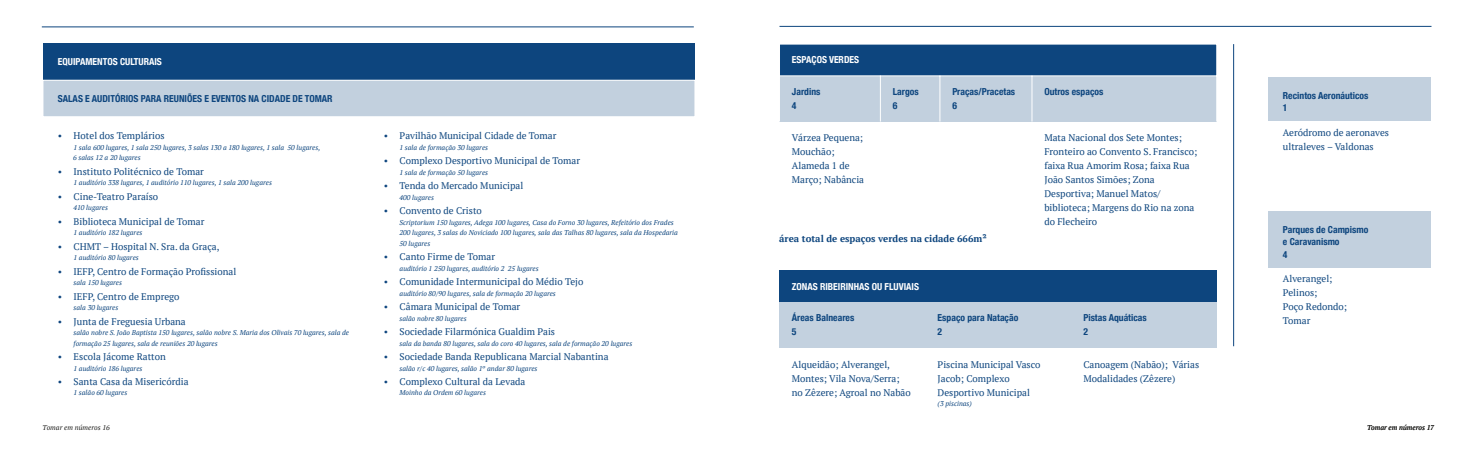
<style>
.page{position:relative;width:1474px;height:456px;background:#fff}
.page>*{position:absolute;margin:0;border:0;box-sizing:border-box;transform-origin:0 0}
.t1{font:9.62px/14px "PT Serif";color:#0d457e}
.t2{font:700 condensed 9.62px/14px "Helvetica Neue";color:#0d457e}
.t3{font:700 condensed 9.62px "Helvetica Neue";color:#fff}
.t4{font:700 9.62px "PT Serif";color:#0d457e}
.t5{font:italic 7px/10.5px "PT Serif";color:#0d457e}
.t6{font:italic 7px "PT Serif";color:#1d1d1b}
</style>
<div class="page">
<div style="left:43px;top:43px;width:652px;height:37px;background:#0d457e"></div>
<div style="left:43px;top:80px;width:652px;height:37px;background:#c2d0de"></div>
<hr style="left:43px;top:80px;width:1px;height:99px;background:#fff">
<hr style="left:694px;top:80px;width:1px;height:99px;background:#fff">
<hr style="left:43px;top:80px;width:652px;height:1px;background:#fff">
<hr style="left:42px;top:27px;width:652px;height:1px;background:#0d457e">
<hr style="left:779px;top:26px;width:652px;height:1px;background:#0d457e">
<hr style="left:1233px;top:44px;width:1px;height:302px;background:#0d457e">
<div style="left:779px;top:44px;width:437px;height:32px;background:#0d457e"></div>
<div style="left:779px;top:76px;width:437px;height:45px;background:#c2d0de"></div>
<hr style="left:779px;top:44px;width:1px;height:77px;background:#fff">
<hr style="left:880px;top:76px;width:1px;height:45px;background:#fff">
<hr style="left:939px;top:76px;width:1px;height:45px;background:#fff">
<hr style="left:1031px;top:76px;width:1px;height:45px;background:#fff">
<hr style="left:779px;top:44px;width:437px;height:1px;background:#fff">
<hr style="left:779px;top:76px;width:437px;height:1px;background:#fff">
<div style="left:779px;top:270px;width:437px;height:32px;background:#0d457e"></div>
<div style="left:779px;top:302px;width:437px;height:45px;background:#c3d1df"></div>
<div style="left:1267px;top:211px;width:163px;height:56px;background:#c2d0de"></div>
<div style="left:1267px;top:77px;width:163px;height:44px;background:#c2d0de"></div>
<p class="t3" style="left:58px;top:56px;width:106px">EQUIPAMENTOS CULTURAIS</p>
<p class="t2" style="left:58px;top:91px;width:276px">SALAS E AUDITÓRIOS PARA REUNIÕES E EVENTOS NA CIDADE DE TOMAR</p>
<p class="t1" style="left:58px;top:129px;width:108px">• Hotel dos Templários</p>
<p class="t5" style="left:73px;top:142px;width:249px">1 sala 600 lugares, 1 sala 250 lugares, 3 salas 130 a 180 lugares, 1 sala 50 lugares,<br>6 salas 12 a 20 lugares</p>
<p class="t1" style="left:58px;top:165px;width:148px">• Instituto Politécnico de Tomar</p>
<p class="t5" style="left:74px;top:178px;width:200px">1 auditório 338 lugares, 1 auditório 110 lugares, 1 sala 200 lugares</p>
<p class="t1" style="left:58px;top:190px;width:102px">• Cine-Teatro Paraíso</p>
<p class="t5" style="left:74px;top:203px;width:36px">410 lugares</p>
<p class="t1" style="left:58px;top:215px;width:148px">• Biblioteca Municipal de Tomar</p>
<p class="t5" style="left:74px;top:228px;width:70px">1 auditório 182 lugares</p>
<p class="t1" style="left:58px;top:240px;width:163px">• CHMT – Hospital N. Sra. da Graça,</p>
<p class="t5" style="left:74px;top:253px;width:67px">1 auditório 80 lugares</p>
<p class="t1" style="left:58px;top:265px;width:180px">• IEFP, Centro de Formação Profissional</p>
<p class="t5" style="left:74px;top:277px;width:50px">sala 150 lugares</p>
<p class="t1" style="left:58px;top:289px;width:123px">• IEFP, Centro de Emprego</p>
<p class="t5" style="left:74px;top:302px;width:46px">sala 30 lugares</p>
<p class="t1" style="left:58px;top:314px;width:129px">• Junta de Freguesia Urbana</p>
<p class="t5" style="left:74px;top:327px;width:277px">salão nobre S. João Baptista 150 lugares, salão nobre S. Maria dos Olivais 70 lugares, sala de formação 25 lugares, sala de reuniões 20 lugares</p>
<p class="t1" style="left:58px;top:350px;width:110px">• Escola Jácome Ratton</p>
<p class="t5" style="left:74px;top:363px;width:70px">1 auditório 186 lugares</p>
<p class="t1" style="left:58px;top:375px;width:132px">• Santa Casa da Misericórdia</p>
<p class="t5" style="left:74px;top:388px;width:55px">1 salão 60 lugares</p>
<p class="t1" style="left:384px;top:129px;width:174px">• Pavilhão Municipal Cidade de Tomar</p>
<p class="t5" style="left:399px;top:142px;width:90px">1 sala de formação 30 lugares</p>
<p class="t1" style="left:384px;top:154px;width:198px">• Complexo Desportivo Municipal de Tomar</p>
<p class="t5" style="left:399px;top:167px;width:90px">1 sala de formação 50 lugares</p>
<p class="t1" style="left:384px;top:179px;width:141px">• Tenda do Mercado Municipal</p>
<p class="t5" style="left:399px;top:192px;width:36px">400 lugares</p>
<p class="t1" style="left:384px;top:204px;width:100px">• Convento de Cristo</p>
<p class="t5" style="left:399px;top:217px;width:280px">Scriptorium 150 lugares, Adega 100 lugares, Casa do Forno 30 lugares, Refeitório dos Frades<br>200 lugares, 3 salas do Noviciado 100 lugares, sala das Talhas 80 lugares, sala da Hospedaria<br>50 lugares</p>
<p class="t1" style="left:384px;top:250px;width:113px">• Canto Firme de Tomar</p>
<p class="t5" style="left:399px;top:263px;width:141px">auditório 1 250 lugares, auditório 2 25 lugares</p>
<p class="t1" style="left:384px;top:275px;width:201px">• Comunidade Intermunicipal do Médio Tejo</p>
<p class="t5" style="left:399px;top:288px;width:158px">auditório 80/90 lugares, sala de formação 20 lugares</p>
<p class="t1" style="left:384px;top:300px;width:138px">• Câmara Municipal de Tomar</p>
<p class="t5" style="left:399px;top:313px;width:69px">salão nobre 80 lugares</p>
<p class="t1" style="left:384px;top:325px;width:173px">• Sociedade Filarmónica Gualdim Pais</p>
<p class="t5" style="left:399px;top:338px;width:234px">sala da banda 80 lugares, sala do coro 40 lugares, sala de formação 20 lugares</p>
<p class="t1" style="left:384px;top:350px;width:226px">• Sociedade Banda Republicana Marcial Nabantina</p>
<p class="t5" style="left:399px;top:363px;width:139px">salão r/c 40 lugares, salão 1º andar 80 lugares</p>
<p class="t1" style="left:384px;top:375px;width:143px">• Complexo Cultural da Levada</p>
<p class="t5" style="left:399px;top:388px;width:88px">Moinho da Ordem 60 lugares</p>
<p class="t3" style="left:792px;top:54px;width:69px">ESPAÇOS VERDES</p>
<p class="t2" style="left:792px;top:84px;width:30px">Jardins<br>4</p>
<p class="t2" style="left:892px;top:84px;width:27px">Largos<br>6</p>
<p class="t2" style="left:952px;top:84px;width:64px">Praças/Pracetas<br>6</p>
<p class="t2" style="left:1044px;top:84px;width:60px">Outros espaços</p>
<p class="t1" style="left:792px;top:131px;width:74px">Várzea Pequena;<br>Mouchão;<br>Alameda 1 de<br>Março; Nabância</p>
<p class="t1" style="left:1044px;top:131px;width:154px">Mata Nacional dos Sete Montes;<br>Fronteiro ao Convento S. Francisco; faixa Rua Amorim Rosa; faixa Rua<br>João Santos Simões; Zona<br>Desportiva; Manuel Matos/ biblioteca; Margens do Rio na zona do Flecheiro</p>
<p class="t4" style="left:779px;top:234px;width:209px">área total de espaços verdes na cidade 666m²</p>
<p class="t3" style="left:792px;top:280px;width:129px">ZONAS RIBEIRINHAS OU FLUVIAIS</p>
<p class="t2" style="left:792px;top:310px;width:64px">Áreas Balneares<br>5</p>
<p class="t2" style="left:937px;top:310px;width:82px">Espaço para Natação<br>2</p>
<p class="t2" style="left:1083px;top:310px;width:65px">Pistas Aquáticas<br>2</p>
<p class="t1" style="left:792px;top:357px;width:120px">Alqueidão; Alverangel,<br>Montes; Vila Nova/Serra; no Zêzere; Agroal no Nabão</p>
<p class="t1" style="left:937px;top:357px;width:104px">Piscina Municipal Vasco<br>Jacob; Complexo<br>Desportivo Municipal</p>
<p class="t5" style="left:937px;top:398px;width:36px">(3 piscinas)</p>
<p class="t1" style="left:1083px;top:357px;width:117px">Canoagem (Nabão); Várias<br>Modalidades (Zêzere)</p>
<p class="t2" style="left:1282px;top:89px;width:87px;line-height:12.2px">Recintos Aeronáuticos<br>1</p>
<p class="t1" style="left:1282px;top:126px;width:108px">Aeródromo de aeronaves ultraleves – Valdonas</p>
<p class="t2" style="left:1282px;top:223px;width:87px;line-height:12.2px">Parques de Campismo e Caravanismo<br>4</p>
<p class="t1" style="left:1282px;top:272px;width:66px">Alverangel;<br>Pelinos;<br>Poço Redondo;<br>Tomar</p>
<p class="t6" style="left:43px;top:424px;width:69px">Tomar em números 16</p>
<p class="t6" style="left:1366px;top:424px;width:69px">Tomar em números 17</p>
</div>
